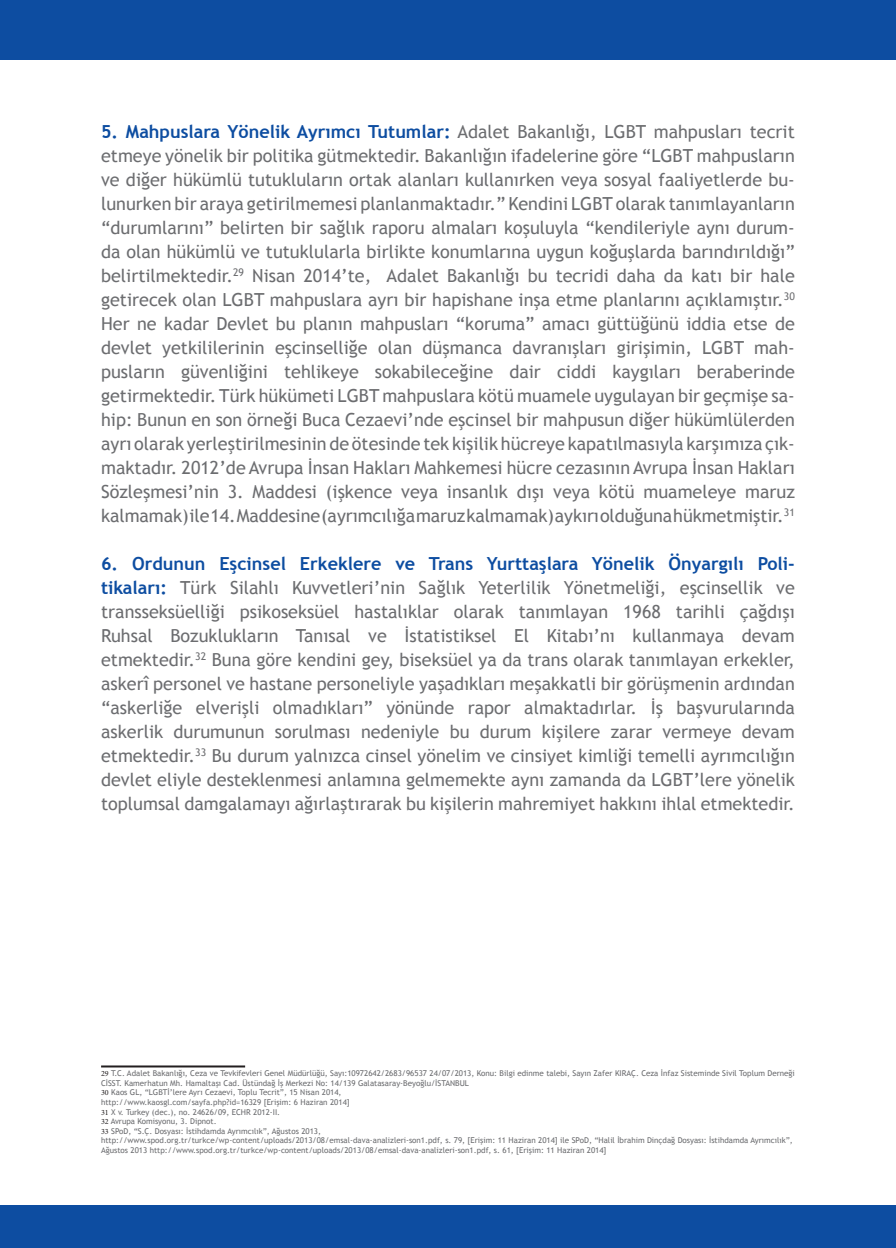
<style>
.page{position:relative;width:896px;height:1248px;background:#fff}
.page>*{position:absolute;margin:0;border:0;box-sizing:border-box;transform-origin:0 0}
.t1{font:18px/24px "Trebuchet MS";color:#6c6d70}
.t2{font:700 18px/24px "Trebuchet MS";color:#0d4da1}
.t3{font:8px/9.6px "Trebuchet MS";color:#6c6d70}
.s1{font-weight:700;color:#0d4da1}
.s2{font-weight:400;color:#6c6d70}
.s3{font-family:"Minion Pro";color:#231f20}
</style>
<div class="page">
<div style="left:0;top:0;width:896px;height:60px;background:#0d4da1"></div>
<div style="left:0;top:1204px;width:896px;height:43px;background:#0d4da1"></div>
<hr style="left:101px;top:1065px;width:144px;height:2px;background:#231f20">
<p class="t1" style="left:101px;top:119px;width:695px"><span class="s1">5. Mahpuslara Yönelik Ayrımcı Tutumlar:</span> Adalet Bakanlığı, LGBT mahpusları tecrit</p>
<p class="t1" style="left:101px;top:143px;width:695px;text-align:justify">etmeye yönelik bir politika gütmektedir. Bakanlığın ifadelerine göre “LGBT mahpusların ve diğer hükümlü tutukluların ortak alanları kullanırken veya sosyal faaliyetlerde bu&shy;lunurken bir araya getirilmemesi planlanmaktadır.” Kendini LGBT olarak tanımlayanların “durumlarını” belirten bir sağlık raporu almaları koşuluyla “kendileriyle aynı durum&shy;da olan hükümlü ve tutuklularla birlikte konumlarına uygun koğuşlarda barındırıldığı”</p>
<p class="t1" style="left:101px;top:263px;width:695px">belirtilmektedir.<sup>29</sup> Nisan 2014’te, Adalet Bakanlığı bu tecridi daha da katı bir hale</p>
<p class="t1" style="left:101px;top:287px;width:695px">getirecek olan LGBT mahpuslara ayrı bir hapishane inşa etme planlarını açıklamıştır.<sup>30<br></sup>Her ne kadar Devlet bu planın mahpusları “koruma” amacı güttüğünü iddia etse de</p>
<p class="t1" style="left:101px;top:335px;width:695px">devlet yetkililerinin eşcinselliğe olan düşmanca davranışları girişimin, LGBT mah&shy;pusların güvenliğini tehlikeye sokabileceğine dair ciddi kaygıları beraberinde</p>
<p class="t1" style="left:101px;top:383px;width:695px;text-align:justify">getirmektedir. Türk hükümeti LGBT mahpuslara kötü muamele uygulayan bir geçmişe sa&shy;hip: Bunun en son örneği Buca Cezaevi’nde eşcinsel bir mahpusun diğer hükümlülerden ayrı olarak yerleştirilmesinin de ötesinde tek kişilik hücreye kapatılmasıyla karşımıza çık&shy;maktadır. 2012’de Avrupa İnsan Hakları Mahkemesi hücre cezasının Avrupa İnsan Hakları</p>
<p class="t1" style="left:101px;top:479px;width:695px">Sözleşmesi’nin 3. Maddesi (işkence veya insanlık dışı veya kötü muameleye maruz</p>
<p class="t1" style="left:101px;top:503px;width:695px">kalmamak) ile 14. Maddesine (ayrımcılığa maruz kalmamak) aykırı olduğuna hükmetmiştir.<sup>31</sup></p>
<p class="t2" style="left:101px;top:551px;width:695px">6. Ordunun Eşcinsel Erkeklere ve Trans Yurttaşlara Yönelik Önyargılı Poli&shy;tikaları: <span class="s2">Türk Silahlı Kuvvetleri’nin Sağlık Yeterlilik Yönetmeliği, eşcinsellik ve</span></p>
<p class="t1" style="left:101px;top:599px;width:695px">transseksüelliği psikoseksüel hastalıklar olarak tanımlayan 1968 tarihli çağdışı</p>
<p class="t1" style="left:101px;top:623px;width:695px">Ruhsal Bozuklukların Tanısal ve İstatistiksel El Kitabı’nı kullanmaya devam</p>
<p class="t1" style="left:101px;top:647px;width:695px">etmektedir.<sup>32</sup> Buna göre kendini gey, biseksüel ya da trans olarak tanımlayan erkekler,</p>
<p class="t1" style="left:101px;top:671px;width:695px">askerî personel ve hastane personeliyle yaşadıkları meşakkatli bir görüşmenin ardından</p>
<p class="t1" style="left:101px;top:695px;width:695px">“askerliğe elverişli olmadıkları” yönünde rapor almaktadırlar. İş başvurularında askerlik durumunun sorulması nedeniyle bu durum kişilere zarar vermeye devam</p>
<p class="t1" style="left:101px;top:743px;width:695px">etmektedir.<sup>33</sup> Bu durum yalnızca cinsel yönelim ve cinsiyet kimliği temelli ayrımcılığın</p>
<p class="t1" style="left:101px;top:767px;width:695px">devlet eliyle desteklenmesi anlamına gelmemekte aynı zamanda da LGBT’lere yönelik toplumsal damgalamayı ağırlaştırarak bu kişilerin mahremiyet hakkını ihlal etmektedir.</p>
<p class="t3" style="left:101px;top:1068px;width:695px"><span class="s3">29</span> T.C. Adalet Bakanlığı, Ceza ve Tevkifevleri Genel Müdürlüğü, Sayı:10972642/2683/96537 24/07/2013, Konu: Bilgi edinme talebi, Sayın Zafer KIRAÇ. Ceza İnfaz Sisteminde Sivil Toplum Derneği<br>CİSST. Kamerhatun Mh. Hamaltaşı Cad. Üstündağ İş Merkezi No: 14/139 Galatasaray-Beyoğlu/İSTANBUL</p>
<p class="t3" style="left:101px;top:1087px;width:242px"><span class="s3">30</span> Kaos GL, “LGBTİ’lere Ayrı Cezaevi, Toplu Tecrit”, 15 Nisan 2014,</p>
<p class="t3" style="left:101px;top:1097px;width:250px">http://www.kaosgl.com/sayfa.php?id=16329 [Erişim: 6 Haziran 2014]</p>
<p class="t3" style="left:101px;top:1106px;width:181px"><span class="s3">31</span> X v. Turkey (dec.), no. 24626/09, ECHR 2012-II.</p>
<p class="t3" style="left:101px;top:1116px;width:117px"><span class="s3">32</span> Avrupa Komisyonu, 3. Dipnot.</p>
<p class="t3" style="left:101px;top:1126px;width:221px"><span class="s3">33</span> SPoD, “S.Ç. Dosyası: İstihdamda Ayrımcılık”, Ağustos 2013,</p>
<p class="t3" style="left:101px;top:1135px;width:693px">http://www.spod.org.tr/turkce/wp-content/uploads/2013/08/emsal-dava-analizleri-son1.pdf, s. 79, [Erişim: 11 Haziran 2014] ile SPoD, “Halil İbrahim Dinçdağ Dosyası: İstihdamda Ayrımcılık”,<br>Ağustos 2013 http://www.spod.org.tr/turkce/wp-content/uploads/2013/08/emsal-dava-analizleri-son1.pdf, s. 61, [Erişim: 11 Haziran 2014]</p>
</div>
